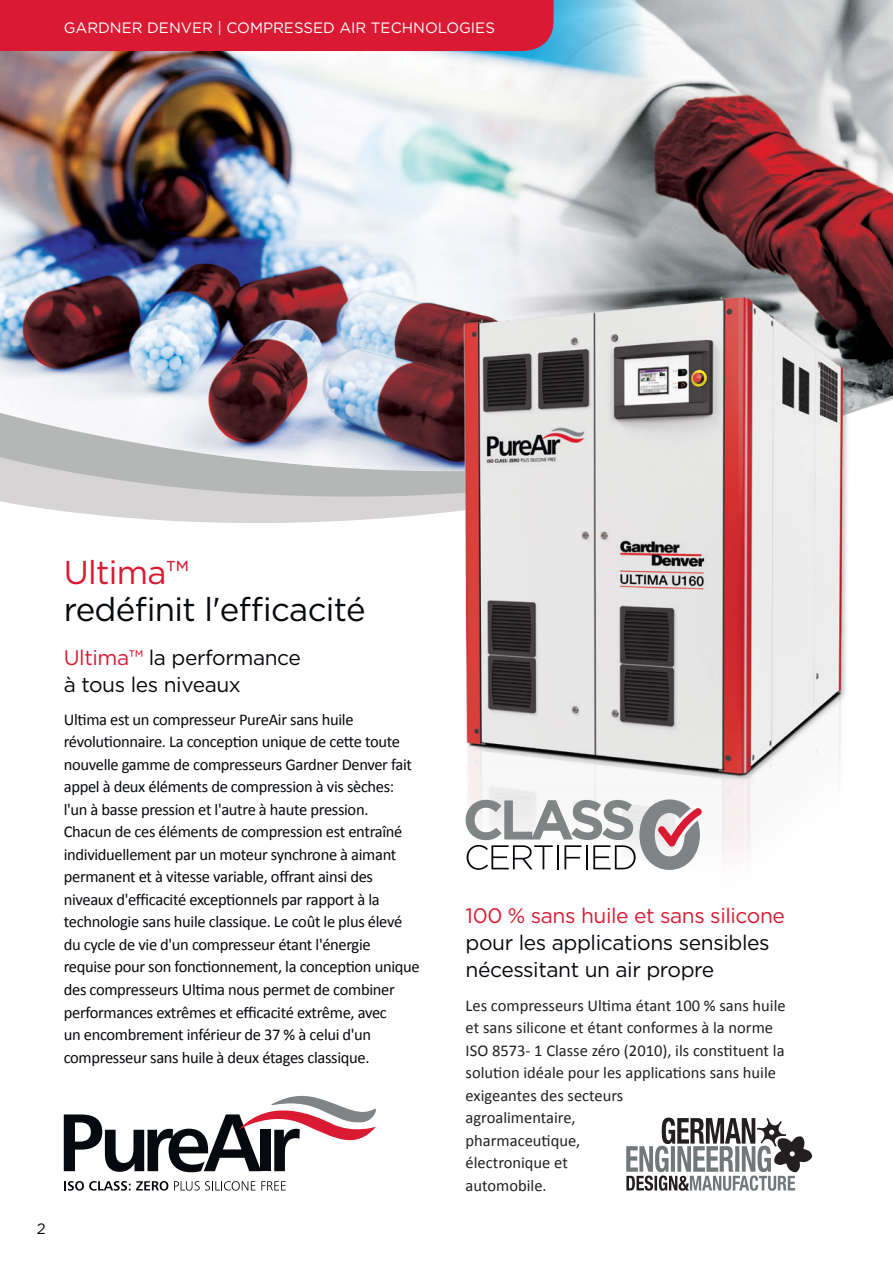
<style>
.page{position:relative;width:893px;height:1263px;background:#fff}
.page>*{position:absolute;margin:0;border:0;box-sizing:border-box;transform-origin:0 0}
.t1{font:33px "Gotham";letter-spacing:-.02em;color:#06090d}
.t2{font:33px "Gotham";letter-spacing:-.02em;color:#da1a32}
.t3{font:21px/27px "Gotham";letter-spacing:-.02em;color:#06090d}
.t4{font:21px "Gotham";letter-spacing:-.02em;color:#da1a32}
.t5{font:16.5px/22.5px "Calibri";letter-spacing:-.02em;color:#06090d}
.t6{font:16.5px/22.5px "Calibri";color:#231f20}
.t7{font:15px "Gotham";color:#fff}
.t8{font:15px "Gotham";color:#06090d}
.s1{color:#da1a32}
</style>
<div class="page">
<img style="left:0;top:51px;width:454px;height:181px">
<img style="left:454px;top:0;width:439px;height:232px">
<svg style="left:0;top:232px;width:893px;height:291px;background:#a39ba6"></svg>
<div style="left:0;top:0;width:554px;height:51px;background:#da1a32"></div>
<svg style="left:64px;top:1181px;width:104px;height:10px"></svg>
<svg style="left:174px;top:1181px;width:81px;height:9px"></svg>
<svg style="left:261px;top:1181px;width:25px;height:9px"></svg>
<svg style="left:64px;top:1096px;width:312px;height:76px"></svg>
<img style="left:442px;top:265px;width:417px;height:592px">
<svg style="left:466px;top:799px;width:236px;height:71px"></svg>
<svg style="left:626px;top:1117px;width:187px;height:74px"></svg>
<p class="t7" style="left:64px;top:18px;width:433px">GARDNER DENVER | COMPRESSED AIR TECHNOLOGIES</p>
<h1 class="t2" style="left:64px;top:551px;width:127px">Ultima™</h1>
<h1 class="t1" style="left:64px;top:588px;width:303px">redéfinit l'efficacité</h1>
<p class="t3" style="left:64px;top:643px;width:239px"><span class="s1">Ultima™</span> la performance à tous les niveaux</p>
<p class="t5" style="left:64px;top:707px;width:357px">Ultima est un compresseur PureAir sans huile révolutionnaire. La conception unique de cette toute nouvelle gamme de compresseurs Gardner Denver fait appel à deux éléments de compression à vis sèches: l'un à basse pression et l'autre à haute pression.<br>Chacun de ces éléments de compression est entraîné individuellement par un moteur synchrone à aimant permanent et à vitesse variable, offrant ainsi des niveaux d'efficacité exceptionnels par rapport à la technologie sans huile classique. Le coût le plus élevé du cycle de vie d'un compresseur étant l'énergie requise pour son fonctionnement, la conception unique des compresseurs Ultima nous permet de combiner performances extrêmes et efficacité extrême, avec<br>un encombrement inférieur de 37 % à celui d'un compresseur sans huile à deux étages classique.</p>
<p class="t8" style="left:37px;top:1219px;width:10px">2</p>
<p class="t4" style="left:466px;top:902px;width:321px">100 % sans huile et sans silicone</p>
<p class="t3" style="left:466px;top:929px;width:305px">pour les applications sensibles nécessitant un air propre</p>
<p class="t6" style="left:466px;top:993px;width:322px">Les compresseurs Ultima étant 100 % sans huile et sans silicone et étant conformes à la norme<br>ISO 8573- 1 Classe zéro (2010), ils constituent la solution idéale pour les applications sans huile exigeantes des secteurs<br>agroalimentaire,<br>pharmaceutique,<br>électronique et<br>automobile.</p>
</div>
